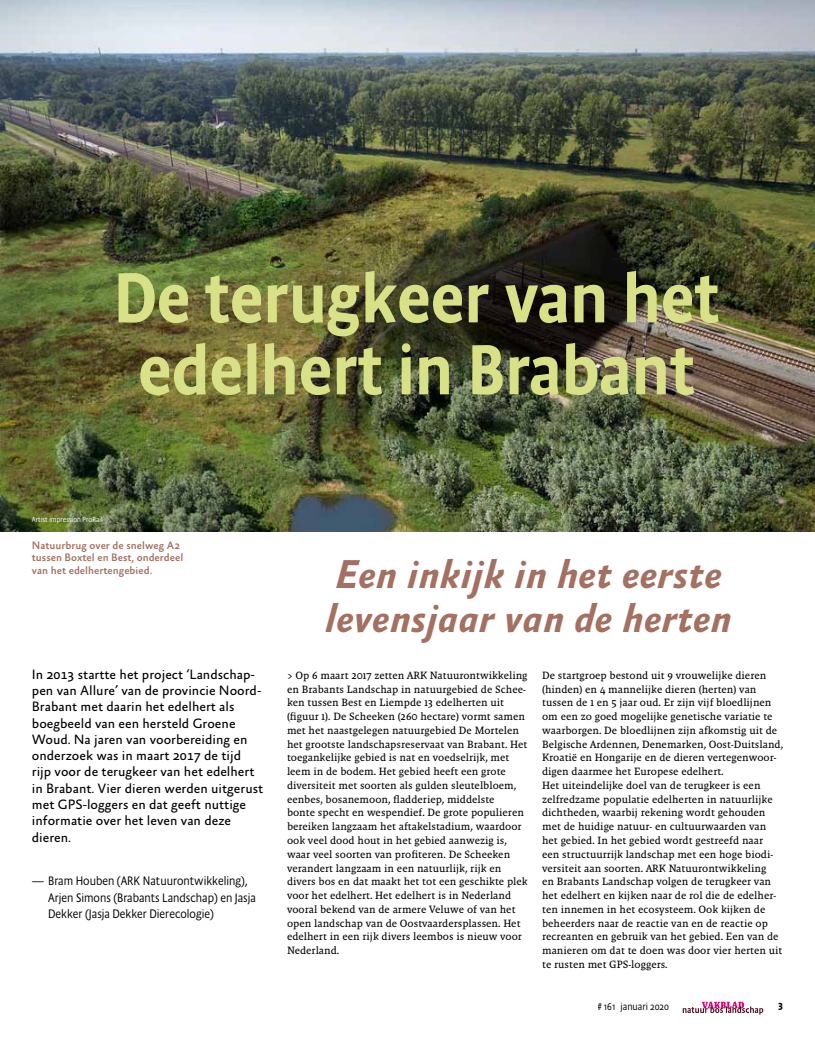
<style>
.page{position:relative;width:815px;height:1046px;background:#fff}
.page>*{position:absolute;margin:0;border:0;box-sizing:border-box;transform-origin:0 0}
.t1{font:500 71.88px/71.9px "Absara Sans Head";color:#d8e187;text-align:center}
.t2{font:italic 700 40.88px/43.6px "Absara Sans";color:#a37061}
.t3{font:13.75px/16.2px "Absara Sans";color:#000}
.t4{font:300 12.5px/16.2px "Absara Sans TF Head";color:#000}
.t5{font:500 11px/12.5px "Absara Sans";color:#a37061}
.t6{font:10.75px/13.8px "Malaga Reg";color:#000}
.t7{font:300 10.38px "Absara Sans Head";color:#000}
.t8{font:500 10.38px "Absara Sans TF Head";color:#000}
.t9{font:300 7.5px "Absara Sans LF Head";color:#fff}
</style>
<div class="page">
<svg style="left:683px;top:1001px;width:80px;height:13px"></svg>
<img style="left:0;top:0;width:815px;height:531px">
<h1 class="t1" style="left:114px;top:262px;width:607px">De terugkeer van het edelhert in Brabant</h1>
<p class="t9" style="left:32px;top:515px;width:72px">Artist impression ProRail</p>
<p class="t5" style="left:32px;top:539px;width:153px">Natuurbrug over de snelweg A2 tussen Boxtel en Best, onderdeel van het edelhertengebied.</p>
<p class="t3" style="left:32px;top:666px;width:233px">In 2013 startte het project ‘Landschap&shy;pen van Allure’ van de provincie Noord-Brabant met daarin het edelhert als boegbeeld van een hersteld Groene Woud. Na jaren van voorbereiding en onderzoek was in maart 2017 de tijd rijp voor de terugkeer van het edelhert in Brabant. Vier dieren werden uitgerust met GPS-loggers en dat geeft nuttige informatie over het leven van deze dieren.</p>
<p class="t4" style="left:48px;top:872px;width:209px;text-indent:-16px">— Bram Houben (ARK Natuurontwikkeling),<br>Arjen Simons (Brabants Landschap) en Jasja<br>Dekker (Jasja Dekker Dierecologie)</p>
<h2 class="t2" style="left:324px;top:555px;width:409px">Een inkijk in het eerste levensjaar van de herten</h2>
<p class="t6" style="left:287px;top:668px;width:242px">&gt; Op 6 maart 2017 zetten ARK Natuurontwikkeling en Brabants Landschap in natuurgebied de Schee&shy;ken tussen Best en Liempde 13 edelherten uit (figuur 1). De Scheeken (260 hectare) vormt samen met het naastgelegen natuurgebied De Mortelen het grootste landschapsreservaat van Brabant. Het toegankelijke gebied is nat en voedselrijk, met leem in de bodem. Het gebied heeft een grote diversiteit met soorten als gulden sleutelbloem, eenbes, bosanemoon, fladderiep, middelste<br>bonte specht en wespendief. De grote populieren bereiken langzaam het aftakelstadium, waardoor ook veel dood hout in het gebied aanwezig is, waar veel soorten van profiteren. De Scheeken verandert langzaam in een natuurlijk, rijk en divers bos en dat maakt het tot een geschikte plek voor het edelhert. Het edelhert is in Nederland vooral bekend van de armere Veluwe of van het open landschap van de Oostvaardersplassen. Het edelhert in een rijk divers leembos is nieuw voor Nederland.</p>
<p class="t6" style="left:542px;top:668px;width:242px">De startgroep bestond uit 9 vrouwelijke dieren (hinden) en 4 mannelijke dieren (herten) van tussen de 1 en 5 jaar oud. Er zijn vijf bloedlijnen om een zo goed mogelijke genetische variatie te waarborgen. De bloedlijnen zijn afkomstig uit de Belgische Ardennen, Denemarken, Oost-Duitsland, Kroatië en Hongarije en de dieren vertegenwoor&shy;digen daarmee het Europese edelhert.<br>Het uiteindelijke doel van de terugkeer is een zelfredzame populatie edelherten in natuurlijke dichtheden, waarbij rekening wordt gehouden met de huidige natuur- en cultuurwaarden van het gebied. In het gebied wordt gestreefd naar een structuurrijk landschap met een hoge biodi&shy;versiteit aan soorten. ARK Natuurontwikkeling<br>en Brabants Landschap volgen de terugkeer van het edelhert en kijken naar de rol die de edelher&shy;ten innemen in het ecosysteem. Ook kijken de beheerders naar de reactie van en de reactie op recreanten en gebruik van het gebied. Een van de manieren om dat te doen was door vier herten uit te rusten met GPS-loggers.</p>
<p class="t7" style="left:598px;top:999px;width:73px"># 161 januari 2020</p>
<p class="t8" style="left:778px;top:999px;width:6px">3</p>
</div>
